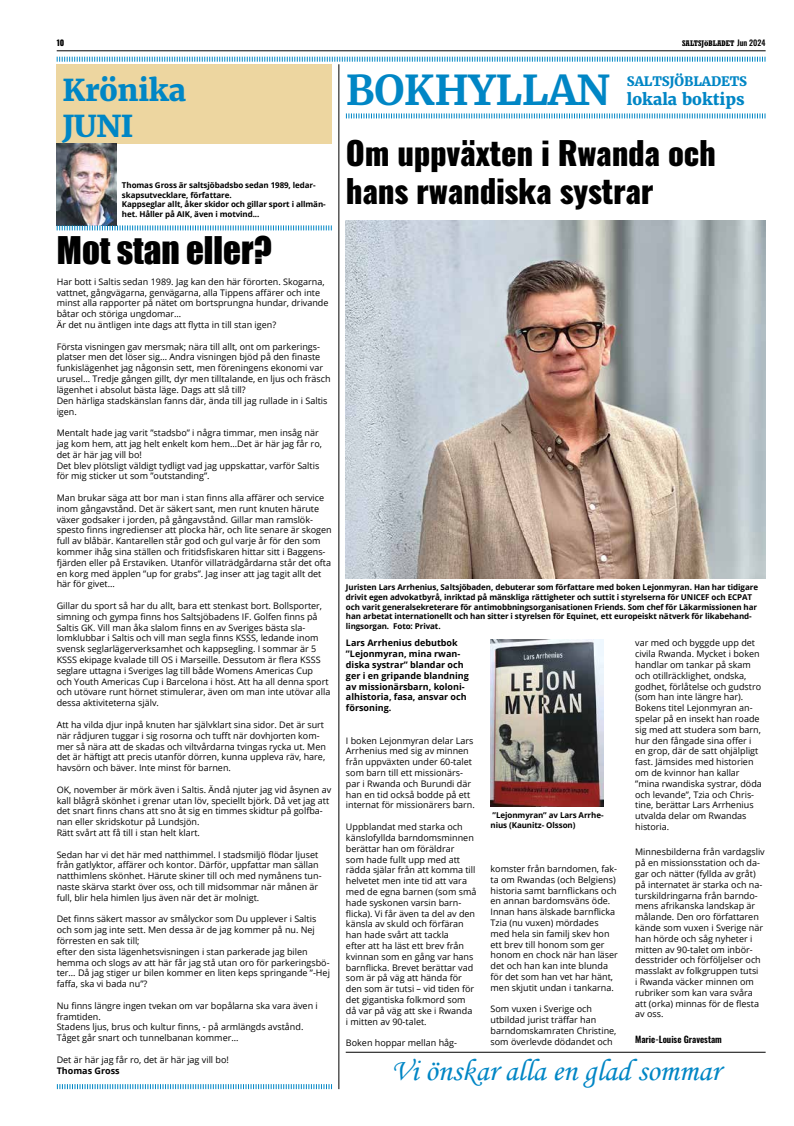
<style>
.page{position:relative;width:794px;height:1126px;background:#fff}
.page>*{position:absolute;margin:0;border:0;box-sizing:border-box;transform-origin:0 0}
.t1{font:700 41px "Merriweather";letter-spacing:-.01em;color:#0086c5}
.t2{font:35px "Impact";color:#000}
.t3{font:800 32px/38.4px "Oswald";letter-spacing:-.01em;color:#000}
.t4{font:31px "Monotype Corsiva";color:#0086c5}
.t5{font:800 30px/36px "Merriweather";letter-spacing:-.01em;color:#0086c5}
.t6{font:800 16px "Merriweather";color:#0086c5}
.t7{font:800 13px "Merriweather";letter-spacing:-.01em;color:#0086c5}
.t8{font:9px/10.8px "Open Sans";color:#000}
.t9{font:700 9px/10.8px "Open Sans";color:#000}
.t10{font:600 9px "Oswald";color:#000}
.t11{font:700 8px/9.6px "Open Sans";letter-spacing:-.01em;color:#000}
.t12{font:700 condensed 8px "Rockwell";color:#000}
.t13{font:800 8px "Oswald";color:#000}
.s1{font-size:6.4px}
.s2{font-family:"Oswald";font-weight:500;font-stretch:normal}
</style>
<div class="page">
<hr style="left:57px;top:51px;width:708px;height:1px;background:#000">
<hr style="left:339px;top:64px;width:1px;height:1024px;background:#000">
<div style="left:57px;top:64px;width:275px;height:80px;background:#edd6a0"></div>
<img style="left:57px;top:144px;width:59px;height:81px">
<svg style="left:57px;top:225px;width:275px;height:5px"></svg>
<svg style="left:56px;top:56px;width:710px;height:6px"></svg>
<svg style="left:346px;top:113px;width:419px;height:5px"></svg>
<svg style="left:57px;top:1084px;width:275px;height:4px"></svg>
<img style="left:346px;top:220px;width:419px;height:358px">
<img style="left:490px;top:639px;width:114px;height:167px">
<hr style="left:346px;top:1051px;width:419px;height:1px;background:#000">
<p class="t13" style="left:57px;top:39px;width:9px">10</p>
<p class="t12" style="left:682px;top:39px;width:85px">SALTSJ<span class="s1">Ö</span>BLADET <span class="s2">Jun 2024</span></p>
<h3 class="t5" style="left:62px;top:72px;width:125px">Krönika<br>JUNI</h3>
<p class="t11" style="left:122px;top:180px;width:205px">Thomas Gross är saltsjöbadsbo sedan 1989, ledar&shy;skapsutvecklare, författare.<br>Kappseglar allt, åker skidor och gillar sport i allmän&shy;het. Håller på AIK, även i motvind...</p>
<h1 class="t1" style="left:346px;top:64px;width:265px">BOKHYLLAN</h1>
<h3 class="t7" style="left:627px;top:72px;width:122px">SALTSJÖBLADETS</h3>
<h3 class="t6" style="left:627px;top:89px;width:119px">lokala boktips</h3>
<h3 class="t3" style="left:346px;top:135px;width:371px">Om uppväxten i Rwanda och hans rwandiska systrar</h3>
<h2 class="t2" style="left:57px;top:223px;width:216px">Mot stan eller?</h2>
<p class="t8" style="left:57px;top:276px;width:273px">Har bott i Saltis sedan 1989. Jag kan den här förorten. Skogarna, vattnet, gångvägarna, genvägarna, alla Tippens affärer och inte minst alla rapporter på nätet om bortsprungna hundar, drivande båtar och störiga ungdomar…<br>Är det nu äntligen inte dags att flytta in till stan igen?</p>
<p class="t8" style="left:57px;top:341px;width:275px">Första visningen gav mersmak; nära till allt, ont om parkerings&shy;platser men det löser sig… Andra visningen bjöd på den finaste funkislägenhet jag någonsin sett, men föreningens ekonomi var urusel… Tredje gången gillt, dyr men tilltalande, en ljus och fräsch lägenhet i absolut bästa läge. Dags att slå till?<br>Den härliga stadskänslan fanns där, ända till jag rullade in i Saltis igen.</p>
<p class="t8" style="left:57px;top:427px;width:267px">Mentalt hade jag varit ”stadsbo” i några timmar, men insåg när jag kom hem, att jag helt enkelt kom hem…Det är här jag får ro, det är här jag vill bo!<br>Det blev plötsligt väldigt tydligt vad jag uppskattar, varför Saltis för mig sticker ut som ”outstanding”.</p>
<p class="t8" style="left:57px;top:492px;width:276px">Man brukar säga att bor man i stan finns alla affärer och service inom gångavstånd. Det är säkert sant, men runt knuten härute växer godsaker i jorden, på gångavstånd. Gillar man ramslök&shy;spesto finns ingredienser att plocka här, och lite senare är skogen full av blåbär. Kantarellen står god och gul varje år för den som kommer ihåg sina ställen och fritidsfiskaren hittar sitt i Baggens&shy;fjärden eller på Erstaviken. Utanför villaträdgårdarna står det ofta en korg med äpplen ”up for grabs”. Jag inser att jag tagit allt det här för givet…</p>
<p class="t8" style="left:57px;top:600px;width:275px">Gillar du sport så har du allt, bara ett stenkast bort. Bollsporter, simning och gympa finns hos Saltsjöbadens IF. Golfen finns på Saltis GK. Vill man åka slalom finns en av Sveriges bästa sla&shy;lomklubbar i Saltis och vill man segla finns KSSS, ledande inom svensk seglarlägerverksamhet och kappsegling. I sommar är 5<br>KSSS ekipage kvalade till OS i Marseille. Dessutom är flera KSSS seglare uttagna i Sveriges lag till både Womens Americas Cup och Youth Americas Cup i Barcelona i höst. Att ha all denna sport och utövare runt hörnet stimulerar, även om man inte utövar alla dessa aktiviteterna själv.</p>
<p class="t8" style="left:57px;top:719px;width:271px">Att ha vilda djur inpå knuten har självklart sina sidor. Det är surt när rådjuren tuggar i sig rosorna och tufft när dovhjorten kom&shy;mer så nära att de skadas och viltvårdarna tvingas rycka ut. Men det är häftigt att precis utanför dörren, kunna uppleva räv, hare, havsörn och bäver. Inte minst för barnen.</p>
<p class="t8" style="left:57px;top:783px;width:276px">OK, november är mörk även i Saltis. Ändå njuter jag vid åsynen av kall blågrå skönhet i grenar utan löv, speciellt björk. Då vet jag att det snart finns chans att sno åt sig en timmes skidtur på golfba&shy;nan eller skridskotur på Lundsjön.<br>Rätt svårt att få till i stan helt klart.</p>
<p class="t8" style="left:57px;top:848px;width:266px">Sedan har vi det här med natthimmel. I stadsmiljö flödar ljuset från gatlyktor, affärer och kontor. Därför, uppfattar man sällan natthimlens skönhet. Härute skiner till och med nymånens tun&shy;naste skärva starkt över oss, och till midsommar när månen är full, blir hela himlen ljus även när det är molnigt.</p>
<p class="t8" style="left:57px;top:913px;width:275px">Det finns säkert massor av smålyckor som Du upplever i Saltis och som jag inte sett. Men dessa är de jag kommer på nu. Nej förresten en sak till;<br>efter den sista lägenhetsvisningen i stan parkerade jag bilen hemma och slogs av att här får jag stå utan oro för parkeringsbö&shy;ter… Då jag stiger ur bilen kommer en liten keps springande ”-Hej faffa, ska vi bada nu”?</p>
<p class="t8" style="left:57px;top:999px;width:263px">Nu finns längre ingen tvekan om var bopålarna ska vara även i framtiden.<br>Stadens ljus, brus och kultur finns, - på armlängds avstånd.<br>Tåget går snart och tunnelbanan kommer…</p>
<p class="t8" style="left:57px;top:1053px;width:174px">Det är här jag får ro, det är här jag vill bo!</p>
<p class="t9" style="left:57px;top:1064px;width:64px">Thomas Gross</p>
<p class="t11" style="left:346px;top:582px;width:413px">Juristen Lars Arrhenius, Saltsjöbaden, debuterar som författare med boken Lejonmyran. Han har tidigare drivit egen advokatbyrå, inriktad på mänskliga rättigheter och suttit i styrelserna för UNICEF och ECPAT och varit generalsekreterare för antimobbningsorganisationen Friends. Som chef för Läkarmissionen har han arbetat internationellt och han sitter i styrelsen för Equinet, ett europeiskt nätverk för likabehand&shy;lingsorgan. Foto: Privat.</p>
<p class="t8" style="left:635px;top:637px;width:128px">var med och byggde upp det civila Rwanda. Mycket i boken handlar om tankar på skam och otillräcklighet, ondska, godhet, förlåtelse och gudstro (som han inte längre har).<br>Bokens titel Lejonmyran an&shy;spelar på en insekt han roade sig med att studera som barn, hur den fångade sina offer i en grop, där de satt ohjälpligt fast. Jämsides med historien om de kvinnor han kallar ”mina rwandiska systrar, döda och levande”, Tzia och Chris&shy;tine, berättar Lars Arrhenius utvalda delar om Rwandas historia.</p>
<p class="t8" style="left:635px;top:846px;width:131px">Minnesbilderna från vardagsliv på en missionsstation och da&shy;gar och nätter (fyllda av gråt) på internatet är starka och na&shy;turskildringarna från barndo&shy;mens afrikanska landskap är målande. Den oro författaren kände som vuxen i Sverige när han hörde och såg nyheter i mitten av 90-talet om inbör&shy;desstrider och förföljelser och masslakt av folkgruppen tutsi<br>i Rwanda väcker minnen om rubriker som kan vara svåra att (orka) minnas för de flesta av oss.</p>
<p class="t10" style="left:635px;top:1034px;width:88px">Marie-Louise Gravestam</p>
<p class="t9" style="left:346px;top:637px;width:124px">Lars Arrhenius debutbok ”Lejonmyran, mina rwan&shy;diska systrar” blandar och ger i en gripande blandning av missionärsbarn, koloni&shy;alhistoria, fasa, ansvar och försoning.</p>
<p class="t8" style="left:346px;top:734px;width:130px">I boken Lejonmyran delar Lars<br>Arrhenius med sig av minnen från uppväxten under 60-talet som barn till ett missionärs&shy;par i Rwanda och Burundi där han en tid också bodde på ett internat för missionärers barn.</p>
<p class="t8" style="left:346px;top:821px;width:132px">Uppblandat med starka och känslofyllda barndomsminnen berättar han om föräldrar<br>som hade fullt upp med att rädda själar från att komma till helvetet men inte tid att vara med de egna barnen (som små hade syskonen varsin barn&shy;flicka). Vi får även ta del av den känsla av skuld och förfäran han hade svårt att tackla<br>efter att ha läst ett brev från kvinnan som en gång var hans barnflicka. Brevet berättar vad som är på väg att hända för den som är tutsi – vid tiden för det gigantiska folkmord som då var på väg att ske i Rwanda i mitten av 90-talet.</p>
<p class="t8" style="left:346px;top:1037px;width:113px">Boken hoppar mellan håg-</p>
<p class="t11" style="left:490px;top:810px;width:114px">”Lejonmyran” av Lars Arrhe&shy;nius (Kaunitz- Olsson)</p>
<p class="t8" style="left:490px;top:863px;width:129px">komster från barndomen, fak&shy;ta om Rwandas (och Belgiens) historia samt barnflickans och en annan bardomsväns öde.<br>Innan hans älskade barnflicka<br>Tzia (nu vuxen) mördades med hela sin familj skev hon ett brev till honom som ger honom en chock när han läser det och han kan inte blunda för det som han vet har hänt, men skjutit undan i tankarna.</p>
<p class="t8" style="left:490px;top:1003px;width:127px">Som vuxen i Sverige och utbildad jurist träffar han barndomskamraten Christine, som överlevde dödandet och</p>
<h3 class="t4" style="left:391px;top:1051px;width:331px">Vi önskar alla en glad sommar</h3>
</div>
